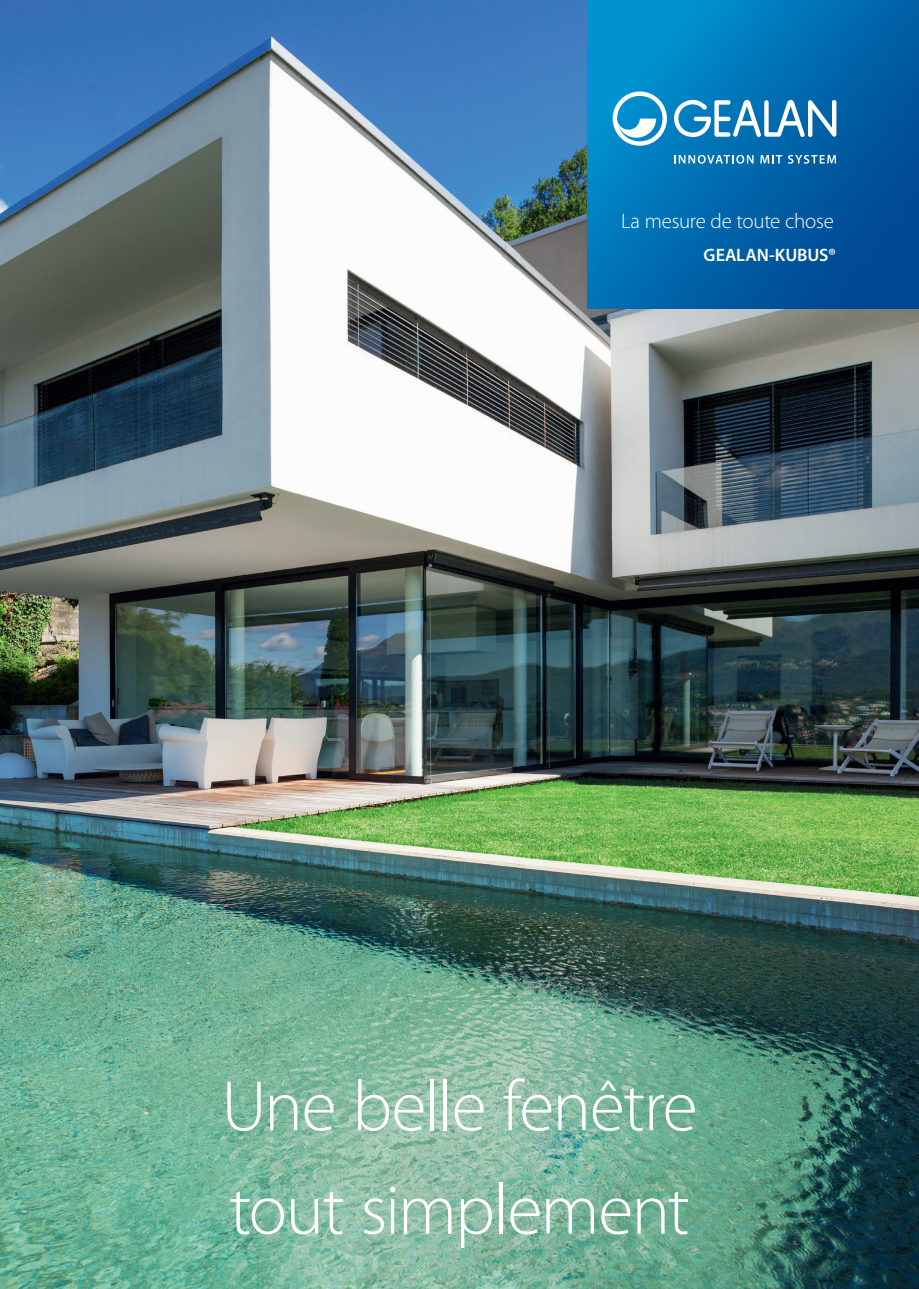
<style>
.page{position:relative;width:919px;height:1289px;background:#fff}
.page>*{position:absolute;margin:0;border:0;box-sizing:border-box;transform-origin:0 0}
.Headline_2{font:300 72px "Myriad Pro";letter-spacing:-.025em;color:#fff}
.Fließtext{font:300 21px "Myriad Pro";letter-spacing:-.01em;color:#fff}
.Fließtext-2{font:600 18px "Myriad Pro";letter-spacing:-.005em;color:#fff}
</style>
<div class="page">
<img style="left:0;top:0;width:918px;height:1288px">
<svg style="left:587px;top:0;width:331px;height:308px;background:#006aae"></svg>
<svg style="left:612px;top:91px;width:55px;height:55px"></svg>
<svg style="left:674px;top:100px;width:162px;height:37px"></svg>
<svg style="left:674px;top:155px;width:79px;height:9px"></svg>
<svg style="left:760px;top:155px;width:76px;height:9px"></svg>
<p class="Fließtext" style="left:621px;top:208px;width:214px">La mesure de toute chose</p>
<p class="Fließtext-2" style="left:703px;top:243px;width:134px">GEALAN-KUBUS®</p>
<p class="Headline_2" style="left:221px;top:1062px;width:477px">Une belle fenêtre</p>
<p class="Headline_2" style="left:229px;top:1166px;width:462px">tout simplement</p>
</div>
